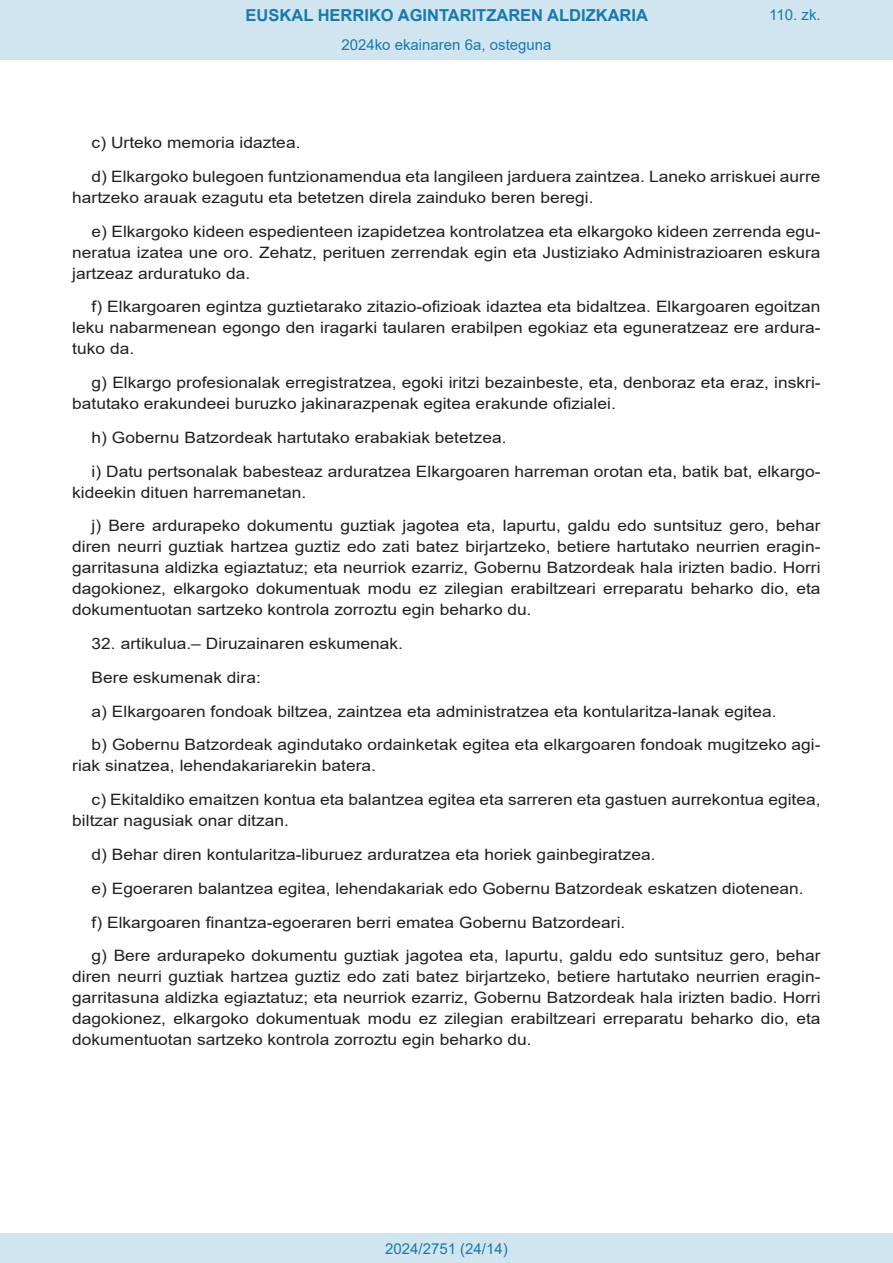
<style>
.page{position:relative;width:893px;height:1263px;background:#fff}
.page>*{position:absolute;margin:0;border:0;box-sizing:border-box;transform-origin:0 0}
.t1{font:700 16.5px "Arial";color:#1879ad}
.BOPVDetalle{font:15.6px/21px "Arial";color:#231f20;scale:1.11 1}
.Paginacion_Centro{font:15px "Arial";color:#1879ad}
</style>
<div class="page">
<div style="left:0;top:0;width:893px;height:60px;background:#d0e5f0"></div>
<div style="left:0;top:1233px;width:893px;height:30px;background:#d0e5f0"></div>
<p class="t1" style="left:246px;top:3px;width:404px">EUSKAL HERRIKO AGINTARITZAREN ALDIZKARIA</p>
<p class="Paginacion_Centro" style="left:341px;top:35px;width:212px">2024ko ekainaren 6a, osteguna</p>
<p class="Paginacion_Centro" style="left:769px;top:5px;width:53px">110. zk.</p>
<p class="BOPVDetalle" style="left:92px;top:132px;width:190px">c) Urteko memoria idaztea.</p>
<p class="BOPVDetalle" style="left:72px;top:166px;width:676px;text-indent:19px">d) Elkargoko bulegoen funtzionamendua eta langileen jarduera zaintzea. Laneko arriskuei aurre hartzeko arauak ezagutu eta betetzen direla zainduko beren beregi.</p>
<p class="BOPVDetalle" style="left:72px;top:221px;width:676px;text-align:justify;text-indent:19px">e) Elkargoko kideen espedienteen izapidetzea kontrolatzea eta elkargoko kideen zerrenda egu&shy;neratua izatea une oro. Zehatz, perituen zerrendak egin eta Justiziako Administrazioaren eskura jartzeaz arduratuko da.</p>
<p class="BOPVDetalle" style="left:72px;top:296px;width:676px;text-align:justify;text-indent:19px">f) Elkargoaren egintza guztietarako zitazio-ofizioak idaztea eta bidaltzea. Elkargoaren egoitzan leku nabarmenean egongo den iragarki taularen erabilpen egokiaz eta eguneratzeaz ere ardura&shy;tuko da.</p>
<p class="BOPVDetalle" style="left:72px;top:372px;width:676px;text-indent:19px">g) Elkargo profesionalak erregistratzea, egoki iritzi bezainbeste, eta, denboraz eta eraz, inskri&shy;batutako erakundeei buruzko jakinarazpenak egitea erakunde ofizialei.</p>
<p class="BOPVDetalle" style="left:92px;top:427px;width:375px">h) Gobernu Batzordeak hartutako erabakiak betetzea.</p>
<p class="BOPVDetalle" style="left:72px;top:461px;width:676px;text-indent:19px">i) Datu pertsonalak babesteaz arduratzea Elkargoaren harreman orotan eta, batik bat, elkargo&shy;kideekin dituen harremanetan.</p>
<p class="BOPVDetalle" style="left:72px;top:515px;width:676px;text-align:justify;text-indent:19px">j) Bere ardurapeko dokumentu guztiak jagotea eta, lapurtu, galdu edo suntsituz gero, behar diren neurri guztiak hartzea guztiz edo zati batez birjartzeko, betiere hartutako neurrien eragin&shy;garritasuna aldizka egiaztatuz; eta neurriok ezarriz, Gobernu Batzordeak hala irizten badio. Horri dagokionez, elkargoko dokumentuak modu ez zilegian erabiltzeari erreparatu beharko dio, eta dokumentuotan sartzeko kontrola zorroztu egin beharko du.</p>
<p class="BOPVDetalle" style="left:92px;top:633px;width:282px">32. artikulua.– Diruzainaren eskumenak.</p>
<p class="BOPVDetalle" style="left:92px;top:667px;width:154px">Bere eskumenak dira:</p>
<p class="BOPVDetalle" style="left:92px;top:701px;width:618px">a) Elkargoaren fondoak biltzea, zaintzea eta administratzea eta kontularitza-lanak egitea.</p>
<p class="BOPVDetalle" style="left:72px;top:734px;width:676px;text-indent:19px">b) Gobernu Batzordeak agindutako ordainketak egitea eta elkargoaren fondoak mugitzeko agi&shy;riak sinatzea, lehendakariarekin batera.</p>
<p class="BOPVDetalle" style="left:72px;top:789px;width:676px;text-indent:19px">c) Ekitaldiko emaitzen kontua eta balantzea egitea eta sarreren eta gastuen aurrekontua egitea, biltzar nagusiak onar ditzan.</p>
<p class="BOPVDetalle" style="left:92px;top:844px;width:510px">d) Behar diren kontularitza-liburuez arduratzea eta horiek gainbegiratzea.</p>
<p class="BOPVDetalle" style="left:92px;top:878px;width:643px">e) Egoeraren balantzea egitea, lehendakariak edo Gobernu Batzordeak eskatzen diotenean.</p>
<p class="BOPVDetalle" style="left:92px;top:911px;width:482px">f) Elkargoaren finantza-egoeraren berri ematea Gobernu Batzordeari.</p>
<p class="BOPVDetalle" style="left:72px;top:945px;width:676px;text-align:justify;text-indent:19px">g) Bere ardurapeko dokumentu guztiak jagotea eta, lapurtu, galdu edo suntsituz gero, behar diren neurri guztiak hartzea guztiz edo zati batez birjartzeko, betiere hartutako neurrien eragin&shy;garritasuna aldizka egiaztatuz; eta neurriok ezarriz, Gobernu Batzordeak hala irizten badio. Horri dagokionez, elkargoko dokumentuak modu ez zilegian erabiltzeari erreparatu beharko dio, eta dokumentuotan sartzeko kontrola zorroztu egin beharko du.</p>
<p class="Paginacion_Centro" style="left:385px;top:1238px;width:124px">2024/2751 (24/14)</p>
</div>
